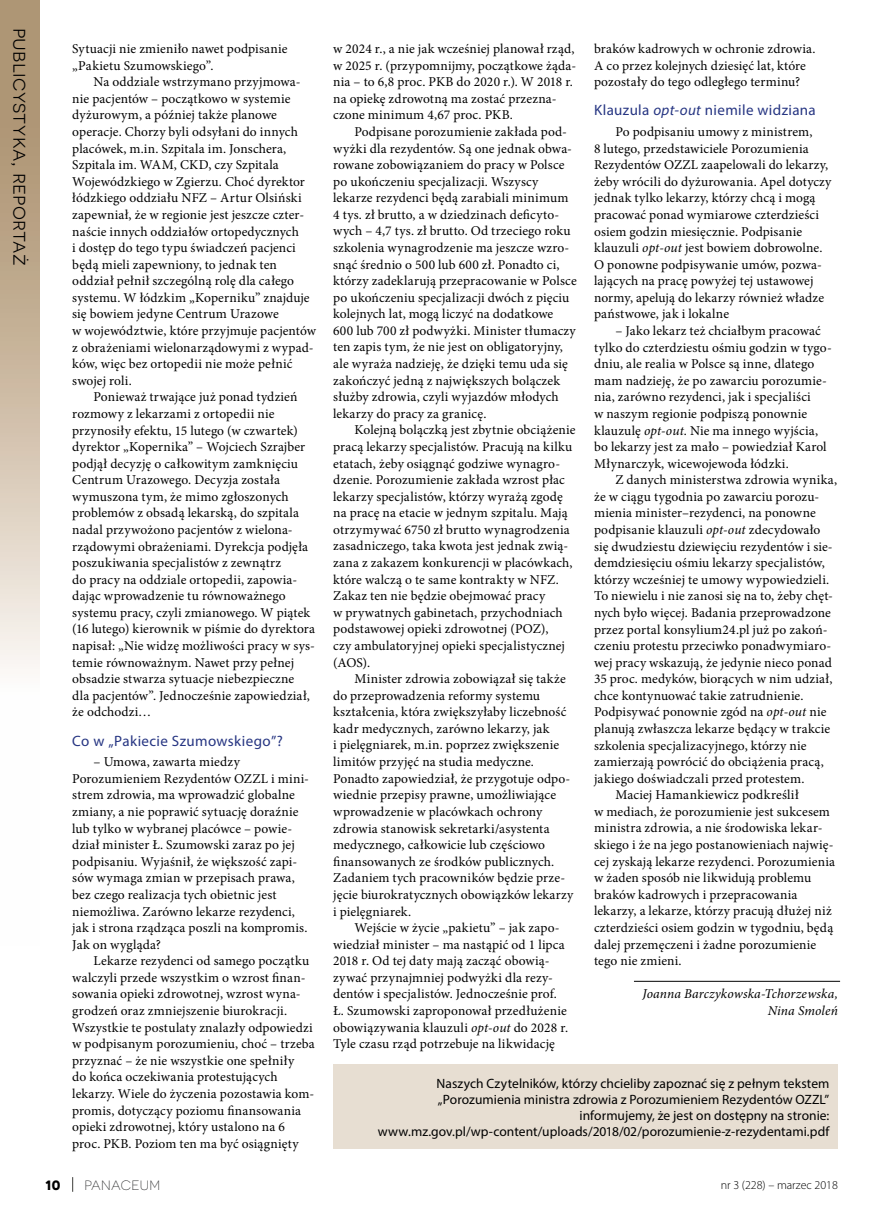
<style>
.page{position:relative;width:872px;height:1212px;background:#fff}
.page>*{position:absolute;margin:0;border:0;box-sizing:border-box;transform-origin:0 0}
.t1{font:21px "Novecentosanswide";letter-spacing:.015em;color:#000}
.P_Śródtytuł{font:15px "Myriad Pro";letter-spacing:.025em;color:#263582}
.P_Tekst{font:13.5px/16.6px "Minion Pro";letter-spacing:.01em;color:#000}
.P_Tekst_prosty{font:13.5px/16.2px "Myriad Pro";letter-spacing:.005em;color:#000;text-align:right}
.P_Podpis_autora{font:italic 13.5px/16.6px "Minion Pro";letter-spacing:.01em;color:#000;text-align:right}
.t2{font:300 13.5px "Novecentosanswide";letter-spacing:.025em;color:#2c2d2e}
.t3{font:700 13.5px "Novecentosanswide";color:#000}
.t4{font:300 12px "Myriad Pro";color:#000}
.s1{font-style:italic}
</style>
<div class="page">
<hr style="left:634px;top:981px;width:206px;height:1px;background:#000">
<div style="left:333px;top:1065px;width:505px;height:84px;background:#e7ded2"></div>
<svg style="left:72px;top:1177px;width:1px;height:15px"></svg>
<svg style="left:0;top:0;width:40px;height:669px;background:#c9b8a0"></svg>
<h1 class="t1" style="left:33px;top:28px;width:239px;rotate:90deg">publicystyka, reportaż</h1>
<p class="P_Tekst" style="left:72px;top:41px;width:217px">Sytuacji nie zmieniło nawet podpisanie „Pakietu Szumowskiego”.</p>
<p class="P_Tekst" style="left:72px;top:74px;width:245px;text-indent:21px">Na oddziale wstrzymano przyjmowa&shy;nie pacjentów – początkowo w systemie dyżurowym, a później także planowe operacje. Chorzy byli odsyłani do innych placówek, m.in. Szpitala im. Jonschera, Szpitala im. WAM, CKD, czy Szpitala Wojewódzkiego w Zgierzu. Choć dyrektor łódzkiego oddziału NFZ – Artur Olsiński zapewniał, że w regionie jest jeszcze czter&shy;naście innych oddziałów ortopedycznych<br>i dostęp do tego typu świadczeń pacjenci będą mieli zapewniony, to jednak ten oddział pełnił szczególną rolę dla całego systemu. W łódzkim „Koperniku” znajduje się bowiem jedyne Centrum Urazowe<br>w województwie, które przyjmuje pacjentów z obrażeniami wielonarządowymi z wypad&shy;ków, więc bez ortopedii nie może pełnić swojej roli.</p>
<p class="P_Tekst" style="left:72px;top:389px;width:244px;text-indent:21px">Ponieważ trwające już ponad tydzień rozmowy z lekarzami z ortopedii nie przynosiły efektu, 15 lutego (w czwartek) dyrektor „Kopernika” – Wojciech Szrajber podjął decyzję o całkowitym zamknięciu Centrum Urazowego. Decyzja została wymuszona tym, że mimo zgłoszonych problemów z obsadą lekarską, do szpitala nadal przywożono pacjentów z wielona&shy;rządowymi obrażeniami. Dyrekcja podjęła poszukiwania specjalistów z zewnątrz<br>do pracy na oddziale ortopedii, zapowia&shy;dając wprowadzenie tu równoważnego systemu pracy, czyli zmianowego. W piątek (16 lutego) kierownik w piśmie do dyrektora napisał: „Nie widzę możliwości pracy w sys&shy;temie równoważnym. Nawet przy pełnej obsadzie stwarza sytuacje niebezpieczne<br>dla pacjentów”. Jednocześnie zapowiedział, że odchodzi…</p>
<p class="P_Śródtytuł" style="left:72px;top:731px;width:212px">Co w „Pakiecie Szumowskiego”?</p>
<p class="P_Tekst" style="left:72px;top:754px;width:238px;text-indent:21px">– Umowa, zawarta miedzy Porozumieniem Rezydentów OZZL i mini&shy;strem zdrowia, ma wprowadzić globalne zmiany, a nie poprawić sytuację doraźnie lub tylko w wybranej placówce – powie&shy;dział minister Ł. Szumowski zaraz po jej podpisaniu. Wyjaśnił, że większość zapi&shy;sów wymaga zmian w przepisach prawa, bez czego realizacja tych obietnic jest niemożliwa. Zarówno lekarze rezydenci, jak i strona rządząca poszli na kompromis.<br>Jak on wygląda?</p>
<p class="P_Tekst" style="left:72px;top:953px;width:244px;text-indent:21px">Lekarze rezydenci od samego początku walczyli przede wszystkim o wzrost finan&shy;sowania opieki zdrowotnej, wzrost wyna&shy;grodzeń oraz zmniejszenie biurokracji.<br>Wszystkie te postulaty znalazły odpowiedzi w podpisanym porozumieniu, choć – trzeba przyznać – że nie wszystkie one spełniły<br>do końca oczekiwania protestujących lekarzy. Wiele do życzenia pozostawia kom&shy;promis, dotyczący poziomu finansowania opieki zdrowotnej, który ustalono na 6 proc. PKB. Poziom ten ma być osiągnięty</p>
<p class="P_Tekst" style="left:333px;top:40px;width:244px">w 2024 r., a nie jak wcześniej planował rząd, w 2025 r. (przypomnijmy, początkowe żąda&shy;nia – to 6,8 proc. PKB do 2020 r.). W 2018 r. na opiekę zdrowotną ma zostać przezna&shy;czone minimum 4,67 proc. PKB.</p>
<p class="P_Tekst" style="left:333px;top:123px;width:245px;text-indent:21px">Podpisane porozumienie zakłada pod&shy;wyżki dla rezydentów. Są one jednak obwa&shy;rowane zobowiązaniem do pracy w Polsce po ukończeniu specjalizacji. Wszyscy lekarze rezydenci będą zarabiali minimum 4 tys. zł brutto, a w dziedzinach deficyto&shy;wych – 4,7 tys. zł brutto. Od trzeciego roku szkolenia wynagrodzenie ma jeszcze wzro&shy;snąć średnio o 500 lub 600 zł. Ponadto ci, którzy zadeklarują przepracowanie w Polsce po ukończeniu specjalizacji dwóch z pięciu kolejnych lat, mogą liczyć na dodatkowe 600 lub 700 zł podwyżki. Minister tłumaczy ten zapis tym, że nie jest on obligatoryjny, ale wyraża nadzieję, że dzięki temu uda się zakończyć jedną z największych bolączek służby zdrowia, czyli wyjazdów młodych lekarzy do pracy za granicę.</p>
<p class="P_Tekst" style="left:333px;top:422px;width:244px;text-indent:21px">Kolejną bolączką jest zbytnie obciążenie pracą lekarzy specjalistów. Pracują na kilku etatach, żeby osiągnąć godziwe wynagro&shy;dzenie. Porozumienie zakłada wzrost płac lekarzy specjalistów, którzy wyrażą zgodę na pracę na etacie w jednym szpitalu. Mają otrzymywać 6750 zł brutto wynagrodzenia zasadniczego, taka kwota jest jednak zwią&shy;zana z zakazem konkurencji w placówkach, które walczą o te same kontrakty w NFZ.<br>Zakaz ten nie będzie obejmować pracy<br>w prywatnych gabinetach, przychodniach podstawowej opieki zdrowotnej (POZ),<br>czy ambulatoryjnej opieki specjalistycznej (AOS).</p>
<p class="P_Tekst" style="left:333px;top:670px;width:242px;text-indent:21px">Minister zdrowia zobowiązał się także do przeprowadzenia reformy systemu kształcenia, która zwiększyłaby liczebność kadr medycznych, zarówno lekarzy, jak<br>i pielęgniarek, m.in. poprzez zwiększenie limitów przyjęć na studia medyczne.<br>Ponadto zapowiedział, że przygotuje odpo&shy;wiednie przepisy prawne, umożliwiające wprowadzenie w placówkach ochrony zdrowia stanowisk sekretarki/asystenta medycznego, całkowicie lub częściowo finansowanych ze środków publicznych.<br>Zadaniem tych pracowników będzie prze&shy;jęcie biurokratycznych obowiązków lekarzy i pielęgniarek.</p>
<p class="P_Tekst" style="left:333px;top:919px;width:236px;text-indent:21px">Wejście w życie „pakietu” – jak zapo&shy;wiedział minister – ma nastąpić od 1 lipca 2018 r. Od tej daty mają zacząć obowią&shy;zywać przynajmniej podwyżki dla rezy&shy;dentów i specjalistów. Jednocześnie prof.<br>Ł. Szumowski zaproponował przedłużenie obowiązywania klauzuli <span class="s1">opt-out</span> do 2028 r.<br>Tyle czasu rząd potrzebuje na likwidację</p>
<p class="P_Tekst" style="left:594px;top:41px;width:223px">braków kadrowych w ochronie zdrowia.<br>A co przez kolejnych dziesięć lat, które pozostały do tego odległego terminu?</p>
<p class="P_Śródtytuł" style="left:594px;top:101px;width:223px">Klauzula <span class="s1">opt-out</span> niemile widziana</p>
<p class="P_Tekst" style="left:594px;top:123px;width:239px;text-indent:21px">Po podpisaniu umowy z ministrem,<br>8 lutego, przedstawiciele Porozumienia Rezydentów OZZL zaapelowali do lekarzy, żeby wrócili do dyżurowania. Apel dotyczy jednak tylko lekarzy, którzy chcą i mogą pracować ponad wymiarowe czterdzieści osiem godzin miesięcznie. Podpisanie klauzuli <span class="s1">opt-out</span> jest bowiem dobrowolne.<br>O ponowne podpisywanie umów, pozwa&shy;lających na pracę powyżej tej ustawowej normy, apelują do lekarzy również władze państwowe, jak i lokalne</p>
<p class="P_Tekst" style="left:594px;top:322px;width:239px;text-indent:21px">– Jako lekarz też chciałbym pracować tylko do czterdziestu ośmiu godzin w tygo&shy;dniu, ale realia w Polsce są inne, dlatego mam nadzieję, że po zawarciu porozumie&shy;nia, zarówno rezydenci, jak i specjaliści<br>w naszym regionie podpiszą ponownie klauzulę <span class="s1">opt-out</span>. Nie ma innego wyjścia, bo lekarzy jest za mało – powiedział Karol Młynarczyk, wicewojewoda łódzki.</p>
<p class="P_Tekst" style="left:594px;top:472px;width:245px;text-indent:21px">Z danych ministerstwa zdrowia wynika, że w ciągu tygodnia po zawarciu porozu&shy;mienia minister–rezydenci, na ponowne podpisanie klauzuli <span class="s1">opt-out</span> zdecydowało się dwudziestu dziewięciu rezydentów i sie&shy;demdziesięciu ośmiu lekarzy specjalistów, którzy wcześniej te umowy wypowiedzieli.<br>To niewielu i nie zanosi się na to, żeby chęt&shy;nych było więcej. Badania przeprowadzone przez portal konsylium24.pl już po zakoń&shy;czeniu protestu przeciwko ponadwymiaro&shy;wej pracy wskazują, że jedynie nieco ponad 35 proc. medyków, biorących w nim udział, chce kontynuować takie zatrudnienie.<br>Podpisywać ponownie zgód na <span class="s1">opt-out</span> nie planują zwłaszcza lekarze będący w trakcie szkolenia specjalizacyjnego, którzy nie zamierzają powrócić do obciążenia pracą, jakiego doświadczali przed protestem.</p>
<p class="P_Tekst" style="left:594px;top:787px;width:242px;text-indent:21px">Maciej Hamankiewicz podkreślił<br>w mediach, że porozumienie jest sukcesem ministra zdrowia, a nie środowiska lekar&shy;skiego i że na jego postanowieniach najwię&shy;cej zyskają lekarze rezydenci. Porozumienia w żaden sposób nie likwidują problemu braków kadrowych i przepracowania lekarzy, a lekarze, którzy pracują dłużej niż czterdzieści osiem godzin w tygodniu, będą dalej przemęczeni i żadne porozumienie tego nie zmieni.</p>
<p class="P_Podpis_autora" style="left:642px;top:985px;width:197px">Joanna Barczykowska-Tchorzewska,<br>Nina Smoleń</p>
<p class="P_Tekst_prosty" style="left:378px;top:1075px;width:453px">Naszych Czytelników, którzy chcieliby zapoznać się z pełnym tekstem „Porozumienia ministra zdrowia z Porozumieniem Rezydentów OZZL” informujemy, że jest on dostępny na stronie: www.mz.gov.pl/wp-content/uploads/2018/02/porozumienie-z-rezydentami.pdf</p>
<p class="t3" style="left:45px;top:1177px;width:17px">10</p>
<p class="t2" style="left:84px;top:1177px;width:77px">PANACEUM</p>
<p class="t4" style="left:720px;top:1178px;width:119px">nr 3 (228) – marzec 2018</p>
</div>
